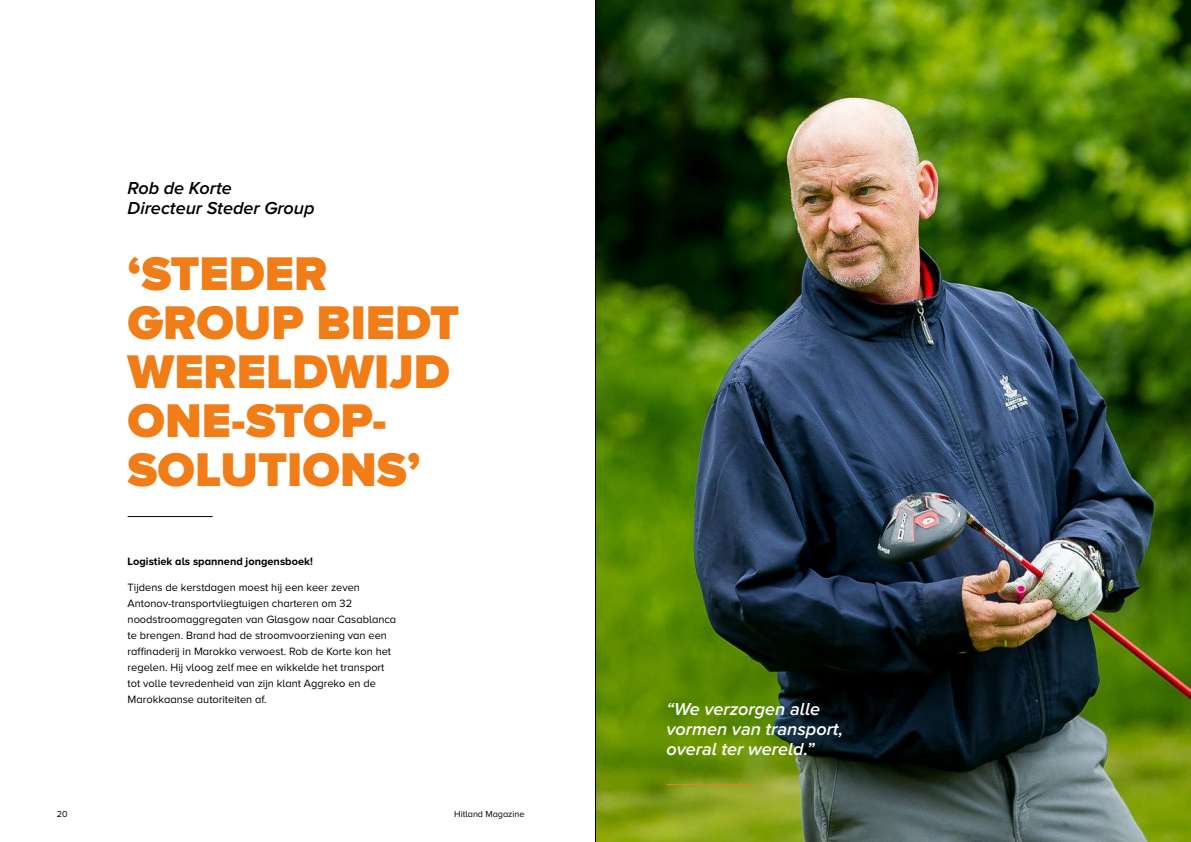
<style>
.page{position:relative;width:1191px;height:842px;background:#fff}
.page>*{position:absolute;margin:0;border:0;box-sizing:border-box;transform-origin:0 0}
.t1{font:900 49px/49px "Proxima Nova A";color:#f07d17}
.t2{font:italic 600 18px/20px "Proxima Nova A";color:#fff}
.t3{font:italic 600 18px/20px "Proxima Nova A";color:#000}
.t4{font:11px/16px "Proxima Nova A";color:#000}
.t5{font:700 11px "Proxima Nova A";color:#000}
.t6{font:9px "Proxima Nova A";color:#000}
</style>
<div class="page">
<hr style="left:128px;top:516px;width:85px;height:1px;background:#000">
<img style="left:596px;top:0;width:594px;height:842px">
<hr style="left:666px;top:784px;width:85px;height:1px;background:#f07d17">
<hr style="left:595px;top:0;width:1px;height:842px;background:#000">
<p class="t6" style="left:57px;top:810px;width:12px">20</p>
<h2 class="t3" style="left:128px;top:179px;width:188px">Rob de Korte<br>Directeur Steder Group</h2>
<h1 class="t1" style="left:128px;top:249px;width:333px">‘STEDER<br>GROUP BIEDT<br>WERELDWIJD<br>ONE-STOP-<br>SOLUTIONS’</h1>
<p class="t5" style="left:128px;top:555px;width:187px">Logistiek als spannend jongensboek!</p>
<p class="t4" style="left:128px;top:580px;width:270px">Tijdens de kerstdagen moest hij een keer zeven Antonov-transportvliegtuigen charteren om 32 noodstroomaggregaten van Glasgow naar Casablanca te brengen. Brand had de stroomvoorziening van een raffinaderij in Marokko verwoest. Rob de Korte kon het regelen. Hij vloog zelf mee en wikkelde het transport tot volle tevredenheid van zijn klant Aggreko en de Marokkaanse autoriteiten af.</p>
<p class="t6" style="left:454px;top:810px;width:72px">Hitland Magazine</p>
<h2 class="t2" style="left:666px;top:700px;width:178px">“We verzorgen alle vormen van transport, overal ter wereld.”</h2>
</div>
